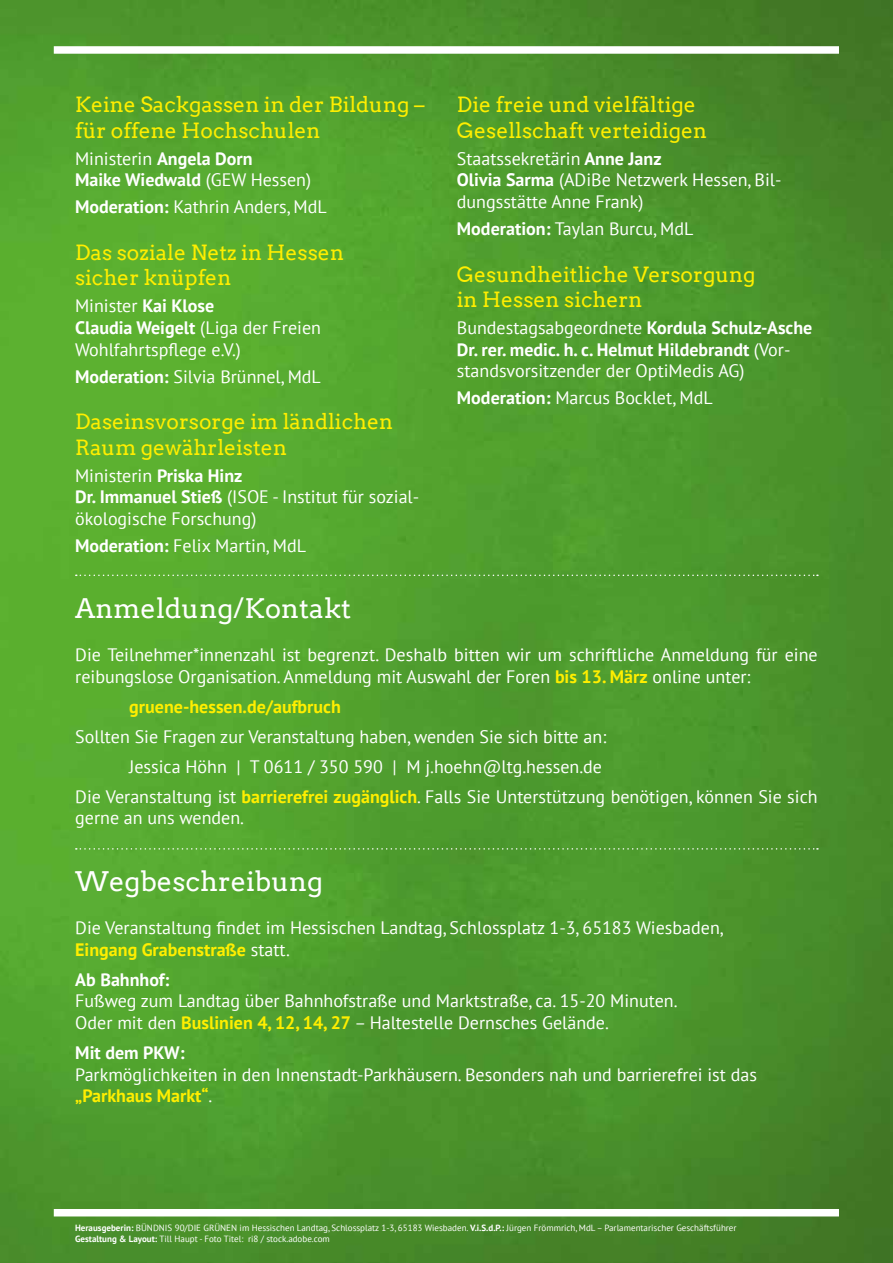
<style>
.page{position:relative;width:893px;height:1263px;background:#fff}
.page>*{position:absolute;margin:0;border:0;box-sizing:border-box;transform-origin:0 0}
.t1{font:27px "Arvo";color:#fff}
.t2{font:21px/25.2px "Arvo";color:#fe0}
.t3{font:18px/21.6px "PT Sans";color:#fff}
.t4{font:700 18px/21.6px "PT Sans";color:#fff}
.t5{font:700 18px "PT Sans";color:#fe0}
.t6{font:9px/10.8px "PT Sans";color:#fff}
.s1{font-weight:400}
.s2{font-weight:700}
.s3{font-weight:700;color:#fe0}
</style>
<div class="page">
<img style="left:0;top:0;width:893px;height:1263px">
<div style="left:54px;top:46px;width:785px;height:8px;background:#fff"></div>
<div style="left:54px;top:1209px;width:785px;height:7px;background:#fff"></div>
<svg style="left:76px;top:574px;width:742px;height:2px"></svg>
<svg style="left:76px;top:848px;width:742px;height:2px"></svg>
<p class="t2" style="left:75px;top:92px;width:351px">Keine Sackgassen in der Bildung – für offene Hochschulen</p>
<p class="t4" style="left:75px;top:147px;width:238px"><span class="s1">Ministerin</span> Angela Dorn<br>Maike Wiedwald <span class="s1">(GEW Hessen)</span></p>
<p class="t3" style="left:75px;top:196px;width:253px"><span class="s2">Moderation:</span> Kathrin Anders, MdL</p>
<p class="t2" style="left:75px;top:240px;width:270px">Das soziale Netz in Hessen sicher knüpfen</p>
<p class="t3" style="left:75px;top:295px;width:247px">Minister <span class="s2">Kai Klose<br>Claudia Weigelt</span> (Liga der Freien<br>Wohlfahrtspflege e.V.)</p>
<p class="t3" style="left:75px;top:365px;width:247px"><span class="s2">Moderation:</span> Silvia Brünnel, MdL</p>
<p class="t2" style="left:75px;top:409px;width:320px">Daseinsvorsorge im ländlichen<br>Raum gewährleisten</p>
<p class="t3" style="left:75px;top:464px;width:346px">Ministerin <span class="s2">Priska Hinz<br>Dr. Immanuel Stieß</span> (ISOE - Institut für sozial&shy;ökologische Forschung)</p>
<p class="t3" style="left:75px;top:534px;width:232px"><span class="s2">Moderation:</span> Felix Martin, MdL</p>
<p class="t2" style="left:457px;top:92px;width:252px">Die freie und vielfältige<br>Gesellschaft verteidigen</p>
<p class="t3" style="left:457px;top:147px;width:326px">Staatssekretärin <span class="s2">Anne Janz<br>Olivia Sarma</span> (ADiBe Netzwerk Hessen, Bil&shy;dungsstätte Anne Frank)</p>
<p class="t3" style="left:457px;top:217px;width:238px"><span class="s2">Moderation:</span> Taylan Burcu, MdL</p>
<p class="t2" style="left:457px;top:262px;width:300px">Gesundheitliche Versorgung in Hessen sichern</p>
<p class="t3" style="left:457px;top:316px;width:357px">Bundestagsabgeordnete <span class="s2">Kordula Schulz-Asche<br>Dr. rer. medic. h. c. Helmut Hildebrandt</span> (Vor&shy;standsvorsitzender der OptiMedis AG)</p>
<p class="t3" style="left:457px;top:387px;width:257px"><span class="s2">Moderation:</span> Marcus Bocklet, MdL</p>
<h1 class="t1" style="left:75px;top:592px;width:277px">Anmeldung/Kontakt</h1>
<p class="t3" style="left:75px;top:644px;width:744px">Die Teilnehmer*innenzahl ist begrenzt. Deshalb bitten wir um schriftliche Anmeldung für eine reibungslose Organisation. Anmeldung mit Auswahl der Foren <span class="s3">bis 13. März</span> online unter:</p>
<p class="t5" style="left:129px;top:694px;width:213px">gruene-hessen.de/aufbruch</p>
<p class="t3" style="left:75px;top:725px;width:532px">Sollten Sie Fragen zur Veranstaltung haben, wenden Sie sich bitte an:</p>
<p class="t3" style="left:129px;top:755px;width:474px">Jessica Höhn | T 0611 / 350 590 | M j.hoehn@ltg.hessen.de</p>
<p class="t3" style="left:75px;top:785px;width:744px">Die Veranstaltung ist <span class="s3">barrierefrei zugänglich</span>. Falls Sie Unterstützung benötigen, können Sie sich</p>
<p class="t3" style="left:75px;top:807px;width:170px">gerne an uns wenden.</p>
<h1 class="t1" style="left:75px;top:865px;width:249px">Wegbeschreibung</h1>
<p class="t3" style="left:75px;top:917px;width:650px">Die Veranstaltung findet im Hessischen Landtag, Schlossplatz 1-3, 65183 Wiesbaden,<br><span class="s3">Eingang Grabenstraße</span> statt.</p>
<p class="t4" style="left:75px;top:968px;width:96px">Ab Bahnhof:</p>
<p class="t3" style="left:75px;top:990px;width:604px">Fußweg zum Landtag über Bahnhofstraße und Marktstraße, ca. 15-20 Minuten.<br>Oder mit den <span class="s3">Buslinien 4, 12, 14, 27</span> – Haltestelle Dernsches Gelände.</p>
<p class="t4" style="left:75px;top:1041px;width:111px">Mit dem PKW:</p>
<p class="t3" style="left:75px;top:1063px;width:683px">Parkmöglichkeiten in den Innenstadt-Parkhäusern. Besonders nah und barrierefrei ist das <span class="s3">„Parkhaus Markt“</span>.</p>
<p class="t6" style="left:75px;top:1222px;width:663px"><span class="s2">Herausgeberin:</span> BÜNDNIS 90/DIE GRÜNEN im Hessischen Landtag, Schlossplatz 1-3, 65183 Wiesbaden. <span class="s2">V.i.S.d.P.:</span> Jürgen Frömmrich, MdL – Parlamentarischer Geschäftsführer<br><span class="s2">Gestaltung &amp; Layout:</span> Till Haupt - Foto Titel: ri8 / stock.adobe.com</p>
</div>
